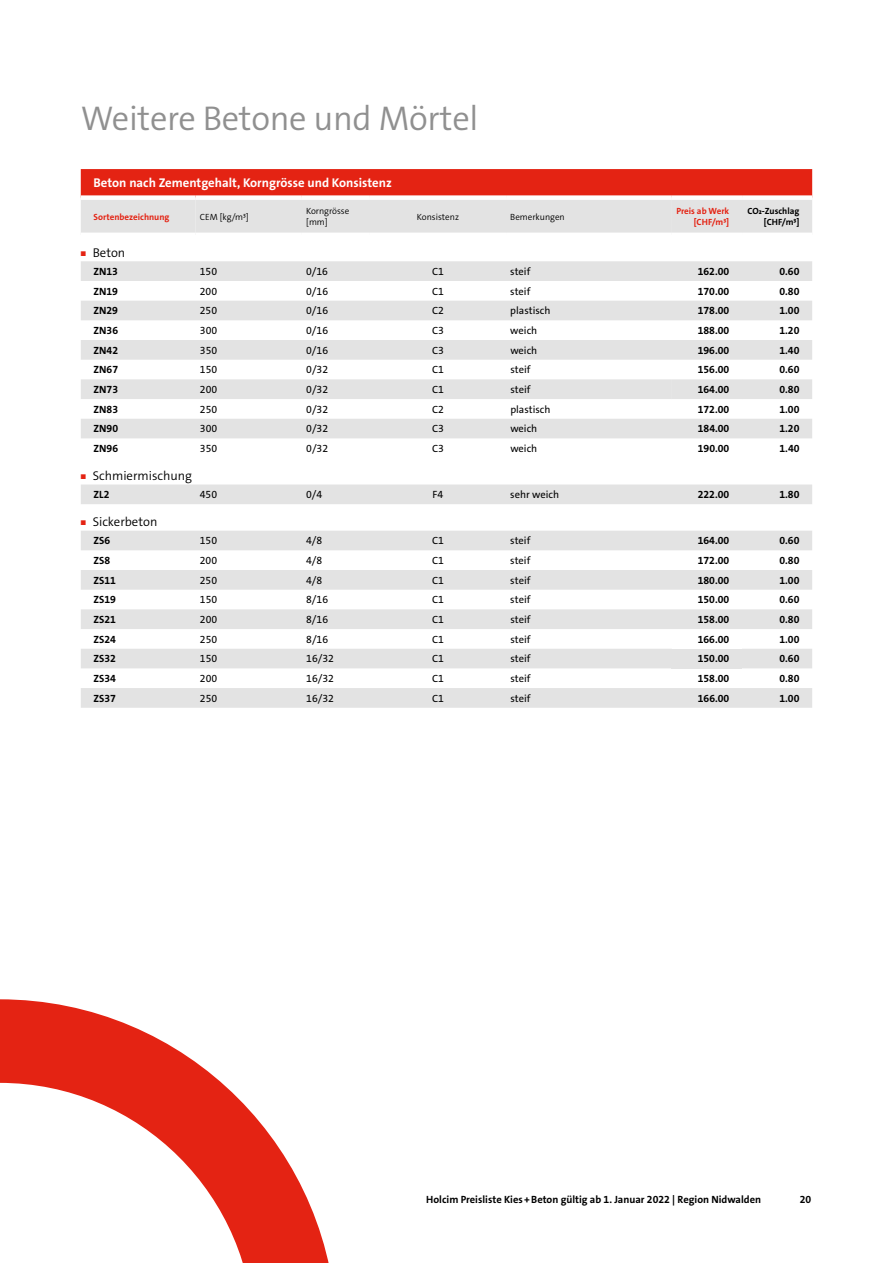
<style>
.page{position:relative;width:893px;height:1263px;background:#fff}
.page>*{position:absolute;margin:0;border:0;box-sizing:border-box;transform-origin:0 0}
.t1{font:34.5px "The Sans LP4 Se Lig";letter-spacing:-.01em;color:#909090}
.t2{font:12.75px "The Sans LP7 Bld";color:#fff}
.t3{font:12.75px "The Sans LP4 Se Lig";color:#000}
.t4{font:10.5px "The Sans LP7 Bld";color:#000}
.t5{font:10.5px "The Sans LP5 Plain";color:#000}
.t6{font:9px/10.5px "The Sans LP4 Se Lig";color:#000}
.t7{font:9px/10.5px "The Sans LP7 Bld";color:#e42313;text-align:right}
.t8{font:9px/10.5px "The Sans LP7 Bld";color:#000;text-align:right}
.s1{color:#e42313}
</style>
<div class="page">
<svg style="left:0;top:999px;width:329px;height:264px"></svg>
<div style="left:81px;top:169px;width:731px;height:26px;background:#e42313"></div>
<svg style="left:81px;top:200px;width:731px;height:238px;fill:#e3e3e3"></svg>
<svg style="left:196px;top:200px;width:546px;height:199px;fill:#e3e3e3"></svg>
<hr style="left:196px;top:233px;width:106px;height:4px;background:#fff">
<hr style="left:302px;top:233px;width:68px;height:4px;background:#fff">
<hr style="left:370px;top:233px;width:136px;height:4px;background:#fff">
<hr style="left:506px;top:233px;width:166px;height:4px;background:#fff">
<hr style="left:81px;top:233px;width:115px;height:4px;background:#fff">
<hr style="left:672px;top:233px;width:70px;height:4px;background:#fff">
<hr style="left:742px;top:233px;width:70px;height:4px;background:#fff">
<div style="left:81px;top:484px;width:731px;height:20px;background:#e3e3e3"></div>
<svg style="left:81px;top:531px;width:731px;height:177px;fill:#e3e3e3"></svg>
<div style="left:672px;top:649px;width:70px;height:19px;background:#e3e3e3"></div>
<h1 class="t1" style="left:81px;top:96px;width:399px">Weitere Betone und Mörtel</h1>
<p class="t2" style="left:94px;top:174px;width:300px">Beton nach Zementgehalt, Korngrösse und Konsistenz</p>
<p class="t7" style="left:94px;top:211px;width:77px">Sortenbezeichnung</p>
<p class="t6" style="left:200px;top:211px;width:50px">CEM [kg/m³]</p>
<p class="t6" style="left:306px;top:206px;width:45px">Korngrösse [mm]</p>
<p class="t6" style="left:417px;top:211px;width:44px">Konsistenz</p>
<p class="t6" style="left:510px;top:211px;width:56px">Bemerkungen</p>
<p class="t7" style="left:676px;top:206px;width:54px">Preis ab Werk [CHF/m³]</p>
<p class="t8" style="left:747px;top:206px;width:53px">CO₂-Zuschlag [CHF/m³]</p>
<p class="t3" style="left:81px;top:245px;width:46px"><span class="s1">■</span> Beton</p>
<p class="t4" style="left:94px;top:265px;width:26px">ZN13</p>
<p class="t5" style="left:200px;top:265px;width:19px">150</p>
<p class="t5" style="left:306px;top:265px;width:23px">0/16</p>
<p class="t5" style="left:432px;top:265px;width:13px">C1</p>
<p class="t5" style="left:510px;top:265px;width:22px">steif</p>
<p class="t4" style="left:698px;top:265px;width:33px">162.00</p>
<p class="t4" style="left:779px;top:265px;width:22px">0.60</p>
<p class="t4" style="left:94px;top:284px;width:26px">ZN19</p>
<p class="t5" style="left:200px;top:284px;width:19px">200</p>
<p class="t5" style="left:306px;top:284px;width:23px">0/16</p>
<p class="t5" style="left:432px;top:284px;width:13px">C1</p>
<p class="t5" style="left:510px;top:284px;width:22px">steif</p>
<p class="t4" style="left:698px;top:284px;width:33px">170.00</p>
<p class="t4" style="left:779px;top:284px;width:22px">0.80</p>
<p class="t4" style="left:94px;top:304px;width:26px">ZN29</p>
<p class="t5" style="left:200px;top:304px;width:19px">250</p>
<p class="t5" style="left:306px;top:304px;width:23px">0/16</p>
<p class="t5" style="left:432px;top:304px;width:13px">C2</p>
<p class="t5" style="left:510px;top:304px;width:42px">plastisch</p>
<p class="t4" style="left:698px;top:304px;width:33px">178.00</p>
<p class="t4" style="left:779px;top:304px;width:22px">1.00</p>
<p class="t4" style="left:94px;top:324px;width:26px">ZN36</p>
<p class="t5" style="left:200px;top:324px;width:19px">300</p>
<p class="t5" style="left:306px;top:324px;width:23px">0/16</p>
<p class="t5" style="left:432px;top:324px;width:13px">C3</p>
<p class="t5" style="left:510px;top:324px;width:28px">weich</p>
<p class="t4" style="left:698px;top:324px;width:33px">188.00</p>
<p class="t4" style="left:779px;top:324px;width:22px">1.20</p>
<p class="t4" style="left:94px;top:343px;width:26px">ZN42</p>
<p class="t5" style="left:200px;top:343px;width:19px">350</p>
<p class="t5" style="left:306px;top:343px;width:23px">0/16</p>
<p class="t5" style="left:432px;top:343px;width:13px">C3</p>
<p class="t5" style="left:510px;top:343px;width:28px">weich</p>
<p class="t4" style="left:698px;top:343px;width:33px">196.00</p>
<p class="t4" style="left:779px;top:343px;width:22px">1.40</p>
<p class="t4" style="left:94px;top:363px;width:26px">ZN67</p>
<p class="t5" style="left:200px;top:363px;width:19px">150</p>
<p class="t5" style="left:306px;top:363px;width:23px">0/32</p>
<p class="t5" style="left:432px;top:363px;width:13px">C1</p>
<p class="t5" style="left:510px;top:363px;width:22px">steif</p>
<p class="t4" style="left:698px;top:363px;width:33px">156.00</p>
<p class="t4" style="left:779px;top:363px;width:22px">0.60</p>
<p class="t4" style="left:94px;top:383px;width:26px">ZN73</p>
<p class="t5" style="left:200px;top:383px;width:19px">200</p>
<p class="t5" style="left:306px;top:383px;width:23px">0/32</p>
<p class="t5" style="left:432px;top:383px;width:13px">C1</p>
<p class="t5" style="left:510px;top:383px;width:22px">steif</p>
<p class="t4" style="left:698px;top:383px;width:33px">164.00</p>
<p class="t4" style="left:779px;top:383px;width:22px">0.80</p>
<p class="t4" style="left:94px;top:402px;width:26px">ZN83</p>
<p class="t5" style="left:200px;top:402px;width:19px">250</p>
<p class="t5" style="left:306px;top:402px;width:23px">0/32</p>
<p class="t5" style="left:432px;top:402px;width:13px">C2</p>
<p class="t5" style="left:510px;top:402px;width:42px">plastisch</p>
<p class="t4" style="left:698px;top:402px;width:33px">172.00</p>
<p class="t4" style="left:779px;top:402px;width:22px">1.00</p>
<p class="t4" style="left:94px;top:422px;width:26px">ZN90</p>
<p class="t5" style="left:200px;top:422px;width:19px">300</p>
<p class="t5" style="left:306px;top:422px;width:23px">0/32</p>
<p class="t5" style="left:432px;top:422px;width:13px">C3</p>
<p class="t5" style="left:510px;top:422px;width:28px">weich</p>
<p class="t4" style="left:698px;top:422px;width:33px">184.00</p>
<p class="t4" style="left:779px;top:422px;width:22px">1.20</p>
<p class="t4" style="left:94px;top:442px;width:26px">ZN96</p>
<p class="t5" style="left:200px;top:442px;width:19px">350</p>
<p class="t5" style="left:306px;top:442px;width:23px">0/32</p>
<p class="t5" style="left:432px;top:442px;width:13px">C3</p>
<p class="t5" style="left:510px;top:442px;width:28px">weich</p>
<p class="t4" style="left:698px;top:442px;width:33px">190.00</p>
<p class="t4" style="left:779px;top:442px;width:22px">1.40</p>
<p class="t3" style="left:81px;top:468px;width:113px"><span class="s1">■</span> Schmiermischung</p>
<p class="t4" style="left:94px;top:488px;width:17px">ZL2</p>
<p class="t5" style="left:200px;top:488px;width:19px">450</p>
<p class="t5" style="left:306px;top:488px;width:18px">0/4</p>
<p class="t5" style="left:433px;top:488px;width:12px">F4</p>
<p class="t5" style="left:510px;top:488px;width:50px">sehr weich</p>
<p class="t4" style="left:698px;top:488px;width:33px">222.00</p>
<p class="t4" style="left:779px;top:488px;width:22px">1.80</p>
<p class="t3" style="left:81px;top:514px;width:78px"><span class="s1">■</span> Sickerbeton</p>
<p class="t4" style="left:94px;top:534px;width:18px">ZS6</p>
<p class="t5" style="left:200px;top:534px;width:19px">150</p>
<p class="t5" style="left:306px;top:534px;width:18px">4/8</p>
<p class="t5" style="left:432px;top:534px;width:13px">C1</p>
<p class="t5" style="left:510px;top:534px;width:22px">steif</p>
<p class="t4" style="left:698px;top:534px;width:33px">164.00</p>
<p class="t4" style="left:779px;top:534px;width:22px">0.60</p>
<p class="t4" style="left:94px;top:554px;width:18px">ZS8</p>
<p class="t5" style="left:200px;top:554px;width:19px">200</p>
<p class="t5" style="left:306px;top:554px;width:18px">4/8</p>
<p class="t5" style="left:432px;top:554px;width:13px">C1</p>
<p class="t5" style="left:510px;top:554px;width:22px">steif</p>
<p class="t4" style="left:698px;top:554px;width:33px">172.00</p>
<p class="t4" style="left:779px;top:554px;width:22px">0.80</p>
<p class="t4" style="left:94px;top:573px;width:24px">ZS11</p>
<p class="t5" style="left:200px;top:573px;width:19px">250</p>
<p class="t5" style="left:306px;top:573px;width:18px">4/8</p>
<p class="t5" style="left:432px;top:573px;width:13px">C1</p>
<p class="t5" style="left:510px;top:573px;width:22px">steif</p>
<p class="t4" style="left:698px;top:573px;width:33px">180.00</p>
<p class="t4" style="left:779px;top:573px;width:22px">1.00</p>
<p class="t4" style="left:94px;top:593px;width:24px">ZS19</p>
<p class="t5" style="left:200px;top:593px;width:19px">150</p>
<p class="t5" style="left:306px;top:593px;width:23px">8/16</p>
<p class="t5" style="left:432px;top:593px;width:13px">C1</p>
<p class="t5" style="left:510px;top:593px;width:22px">steif</p>
<p class="t4" style="left:698px;top:593px;width:33px">150.00</p>
<p class="t4" style="left:779px;top:593px;width:22px">0.60</p>
<p class="t4" style="left:94px;top:613px;width:24px">ZS21</p>
<p class="t5" style="left:200px;top:613px;width:19px">200</p>
<p class="t5" style="left:306px;top:613px;width:23px">8/16</p>
<p class="t5" style="left:432px;top:613px;width:13px">C1</p>
<p class="t5" style="left:510px;top:613px;width:22px">steif</p>
<p class="t4" style="left:698px;top:613px;width:33px">158.00</p>
<p class="t4" style="left:779px;top:613px;width:22px">0.80</p>
<p class="t4" style="left:94px;top:632px;width:24px">ZS24</p>
<p class="t5" style="left:200px;top:632px;width:19px">250</p>
<p class="t5" style="left:306px;top:632px;width:23px">8/16</p>
<p class="t5" style="left:432px;top:632px;width:13px">C1</p>
<p class="t5" style="left:510px;top:632px;width:22px">steif</p>
<p class="t4" style="left:698px;top:632px;width:33px">166.00</p>
<p class="t4" style="left:779px;top:632px;width:22px">1.00</p>
<p class="t4" style="left:94px;top:652px;width:24px">ZS32</p>
<p class="t5" style="left:200px;top:652px;width:19px">150</p>
<p class="t5" style="left:306px;top:652px;width:29px">16/32</p>
<p class="t5" style="left:432px;top:652px;width:13px">C1</p>
<p class="t5" style="left:510px;top:652px;width:22px">steif</p>
<p class="t4" style="left:698px;top:652px;width:33px">150.00</p>
<p class="t4" style="left:779px;top:652px;width:22px">0.60</p>
<p class="t4" style="left:94px;top:672px;width:24px">ZS34</p>
<p class="t5" style="left:200px;top:672px;width:19px">200</p>
<p class="t5" style="left:306px;top:672px;width:29px">16/32</p>
<p class="t5" style="left:432px;top:672px;width:13px">C1</p>
<p class="t5" style="left:510px;top:672px;width:22px">steif</p>
<p class="t4" style="left:698px;top:672px;width:33px">158.00</p>
<p class="t4" style="left:779px;top:672px;width:22px">0.80</p>
<p class="t4" style="left:94px;top:691px;width:24px">ZS37</p>
<p class="t5" style="left:200px;top:691px;width:19px">250</p>
<p class="t5" style="left:306px;top:691px;width:29px">16/32</p>
<p class="t5" style="left:432px;top:691px;width:13px">C1</p>
<p class="t5" style="left:510px;top:691px;width:22px">steif</p>
<p class="t4" style="left:698px;top:691px;width:33px">166.00</p>
<p class="t4" style="left:779px;top:691px;width:22px">1.00</p>
<p class="t4" style="left:426px;top:1192px;width:336px">Holcim Preisliste Kies+Beton gültig ab 1. Januar 2022 | Region Nidwalden</p>
<p class="t4" style="left:800px;top:1192px;width:13px">20</p>
</div>
